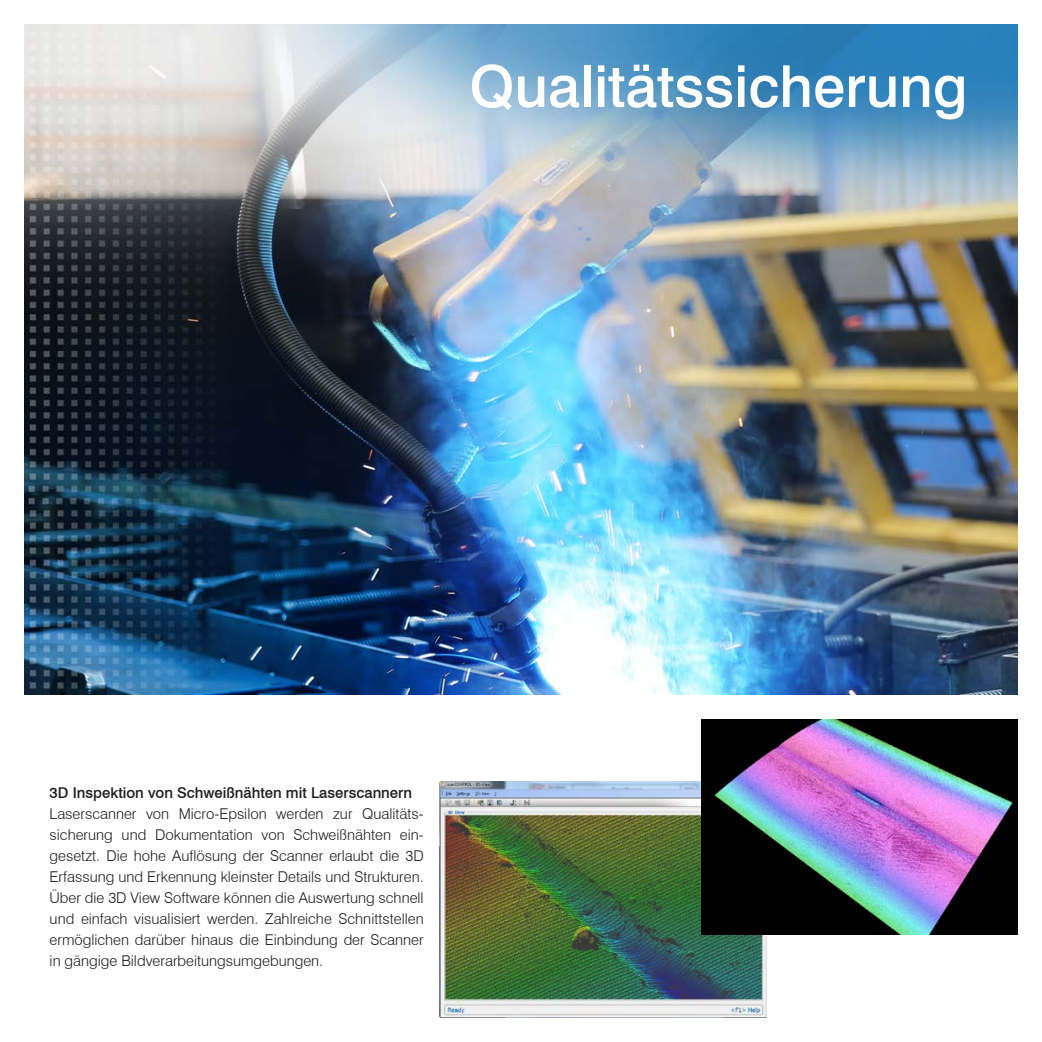
<style>
.page{position:relative;width:1042px;height:1042px;background:#fff}
.page>*{position:absolute;margin:0;border:0;box-sizing:border-box;transform-origin:0 0}
.t1{font:500 57.75px "Swiss 721 BT";color:#fff}
.t2{font:300 14.88px/21px "Swiss 721 BT";color:#1d1d1b;text-align:justify}
.t3{font:500 14.88px "Swiss 721 BT";color:#1d1d1b}
</style>
<div class="page">
<img style="left:25px;top:25px;width:992px;height:669px">
<img style="left:440px;top:782px;width:326px;height:235px">
<img style="left:701px;top:719px;width:316px;height:216px">
<h1 class="t1" style="left:469px;top:51px;width:500px">Qualitätssicherung</h1>
<p class="t3" style="left:50px;top:784px;width:364px">3D Inspektion von Schweißnähten mit Laserscannern</p>
<p class="t2" style="left:50px;top:803px;width:376px">Laserscanner von Micro-Epsilon werden zur Qualitäts&shy;sicherung und Dokumentation von Schweißnähten ein&shy;gesetzt. Die hohe Auflösung der Scanner erlaubt die 3D Erfassung und Erkennung kleinster Details und Strukturen.<br>Über die 3D View Software können die Auswertung schnell und einfach visualisiert werden. Zahlreiche Schnittstellen ermöglichen darüber hinaus die Einbindung der Scanner in gängige Bildverarbeitungsumgebungen.</p>
</div>
